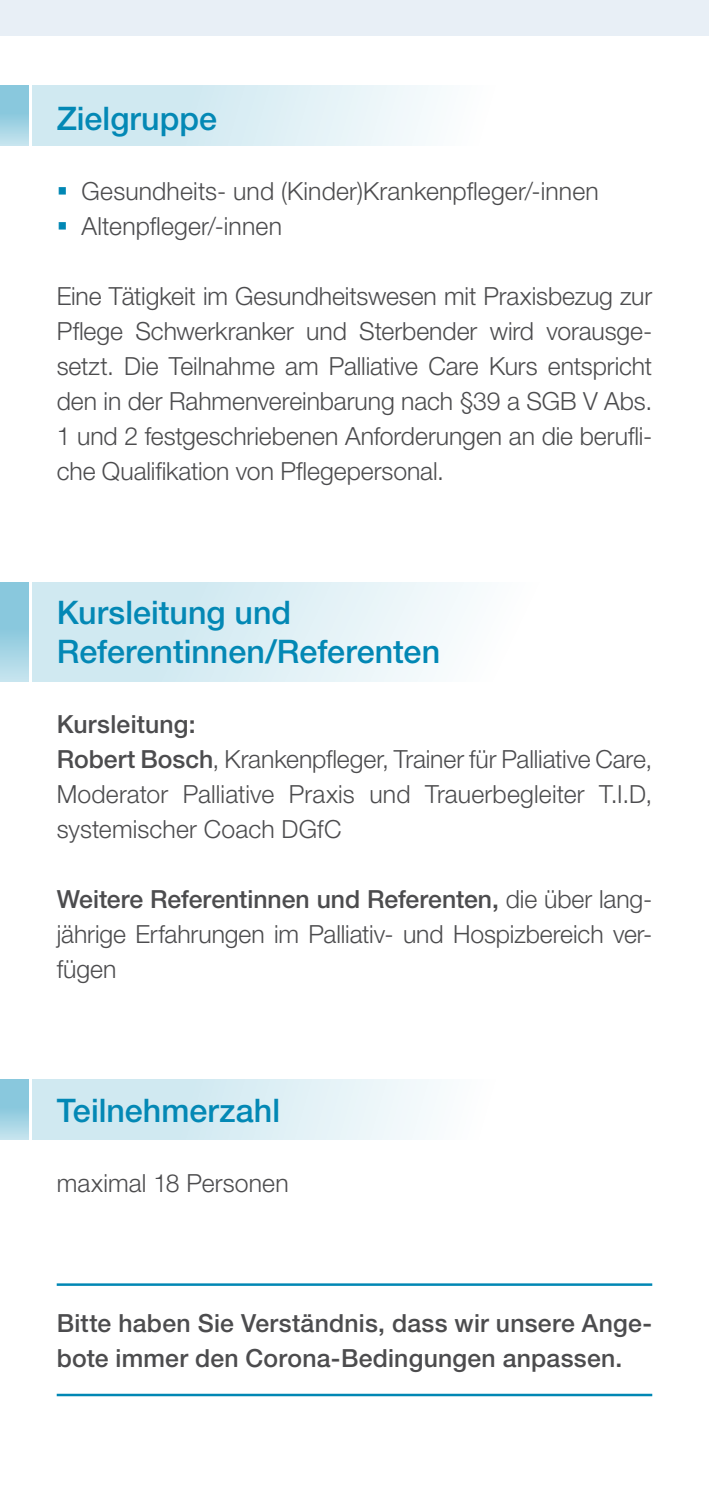
<style>
.page{position:relative;width:709px;height:1489px;background:#fff}
.page>*{position:absolute;margin:0;border:0;box-sizing:border-box;transform-origin:0 0}
.t1{font:500 32.5px/39px "Helvetica Neue LT Pro";color:#0087b4}
.t2{font:300 25px/35px "Helvetica Neue LT Pro";color:#4c4c4e;text-align:justify}
.t3{font:500 25px/35px "Helvetica Neue LT Pro";letter-spacing:.01em;color:#4c4c4e}
.s1{color:#0087b4}
.s2{font-weight:500}
</style>
<div class="page">
<div style="left:0;top:0;width:709px;height:35px;background:#e8eff6"></div>
<svg style="left:0;top:85px;width:28px;height:60px;background:#99cfe1"></svg>
<div style="left:32px;top:85px;width:590px;height:60px;background:linear-gradient(to right,#c7e5ee,#fff)"></div>
<hr style="left:708px;top:85px;width:1px;height:60px;background:#1391bb">
<hr style="left:708px;top:512px;width:1px;height:61px;background:#1391bb">
<hr style="left:708px;top:937px;width:1px;height:60px;background:#1391bb">
<svg style="left:0;top:1079px;width:28px;height:60px;background:#99cfe1"></svg>
<div style="left:32px;top:1079px;width:590px;height:60px;background:linear-gradient(to right,#c7e5ee,#fff)"></div>
<svg style="left:0;top:582px;width:28px;height:99px;background:#99cfe1"></svg>
<div style="left:32px;top:582px;width:590px;height:99px;background:linear-gradient(to right,#c7e5ee,#fff)"></div>
<hr style="left:57px;top:1393px;width:595px;height:2px;background:#0087b4">
<hr style="left:57px;top:1283px;width:595px;height:2px;background:#0087b4">
<h1 class="t1" style="left:57px;top:98px;width:162px">Zielgruppe</h1>
<p class="t2" style="left:57px;top:173px;width:543px"><span class="s1">▪</span> Gesundheits- und (Kinder)Krankenpfleger/-innen</p>
<p class="t2" style="left:57px;top:208px;width:227px"><span class="s1">▪</span> Altenpfleger/-innen</p>
<p class="t2" style="left:57px;top:278px;width:597px">Eine Tätigkeit im Gesundheitswesen mit Praxisbezug zur Pflege Schwerkranker und Sterbender wird vorausge&shy;setzt. Die Teilnahme am Palliative Care Kurs entspricht den in der Rahmenvereinbarung nach §39 a SGB V Abs.<br>1 und 2 festgeschriebenen Anforderungen an die berufli&shy;che Qualifikation von Pflegepersonal.</p>
<h1 class="t1" style="left:57px;top:592px;width:385px">Kursleitung und<br>Referentinnen/Referenten</h1>
<p class="t2" style="left:57px;top:706px;width:597px;text-align:left"><span class="s2">Kursleitung:<br>Robert Bosch</span>, Krankenpfleger, Trainer für Palliative Care, Moderator Palliative Praxis und Trauerbegleiter T.I.D, systemischer Coach DGfC</p>
<p class="t2" style="left:57px;top:881px;width:597px"><span class="s2">Weitere Referentinnen und Referenten,</span> die über lang&shy;jährige Erfahrungen im Palliativ- und Hospizbereich ver&shy;fügen</p>
<h1 class="t1" style="left:57px;top:1090px;width:225px">Teilnehmerzahl</h1>
<p class="t2" style="left:57px;top:1165px;width:233px">maximal 18 Personen</p>
<p class="t3" style="left:57px;top:1305px;width:597px">Bitte haben Sie Verständnis, dass wir unsere Ange&shy;bote immer den Corona-Bedingungen anpassen.</p>
</div>
